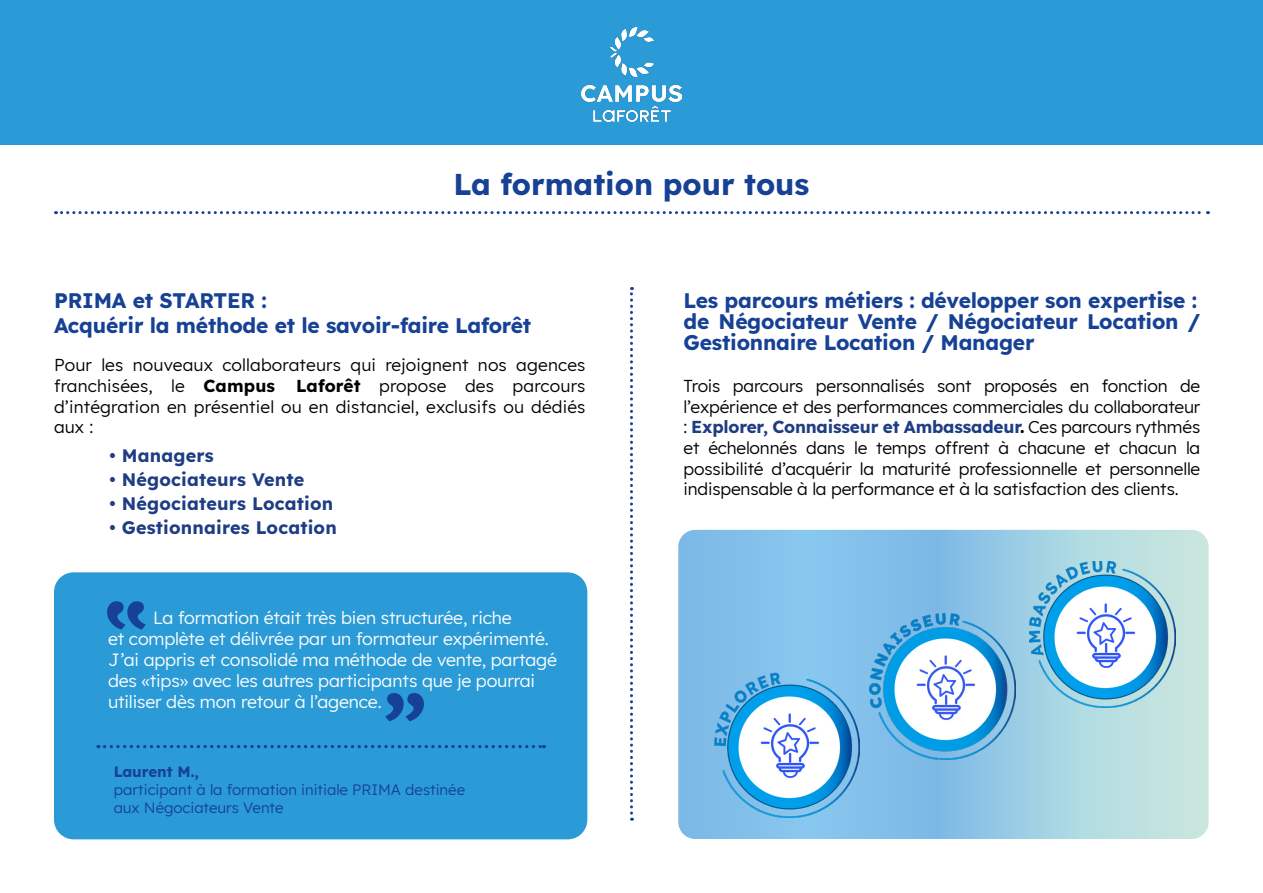
<style>
.page{position:relative;width:1263px;height:893px;background:#fff}
.page>*{position:absolute;margin:0;border:0;box-sizing:border-box;transform-origin:0 0}
.t1{font:700 88.2px "Lexend";color:#164194}
.t2{font:700 30px "Lexend";color:#164194}
.t3{font:700 21px/21px "Lexend";letter-spacing:-.01em;color:#164194}
.t4{font:700 18px "Lexend";letter-spacing:.01em;color:#1e3d83}
.t5{font:300 17.7px/21.1px "Lexend";letter-spacing:-.01em;color:#fff}
.t6{font:300 17.25px/20.7px "Lexend";letter-spacing:-.01em;color:#000;text-align:justify}
.t7{font:300 15px/18px "Lexend";color:#164194}
.t8{font:700 15px "Lexend";letter-spacing:-.005em;color:#164194}
.s1{font-weight:700}
.s2{font-weight:700;color:#1e3d83}
</style>
<div class="page">
<div style="left:0;top:0;width:1263px;height:144px;background:#2b9bd7"></div>
<svg style="left:56px;top:211px;width:1152px;height:3px"></svg>
<img style="left:582px;top:27px;width:99px;height:94px">
<svg style="left:630px;top:287px;width:3px;height:534px"></svg>
<svg style="left:678px;top:530px;width:531px;height:309px"></svg>
<img style="left:869px;top:613px;width:146px;height:146px">
<img style="left:1030px;top:562px;width:146px;height:145px">
<img style="left:713px;top:671px;width:146px;height:146px">
<div style="left:54px;top:572px;width:533px;height:267px;background:#2b9bd7;border-radius:20px"></div>
<svg style="left:98px;top:745px;width:446px;height:3px"></svg>
<h2 class="t2" style="left:454px;top:161px;width:357px">La formation pour tous</h2>
<p class="t3" style="left:54px;top:286px;width:479px;line-height:25.2px">PRIMA et STARTER :<br>Acquérir la méthode et le savoir-faire Laforêt</p>
<p class="t3" style="left:684px;top:288px;width:518px">Les parcours métiers : développer son expertise : de Négociateur Vente / Négociateur Location /<br>Gestionnaire Location / Manager</p>
<p class="t6" style="left:54px;top:354px;width:533px">Pour les nouveaux collaborateurs qui rejoignent nos agences franchisées, le <span class="s1">Campus Laforêt</span> propose des parcours d’intégration en présentiel ou en distanciel, exclusifs ou dédiés aux :</p>
<p class="t4" style="left:109px;top:441px;width:106px">• Managers</p>
<p class="t4" style="left:109px;top:465px;width:196px">• Négociateurs Vente</p>
<p class="t4" style="left:109px;top:489px;width:225px">• Négociateurs Location</p>
<p class="t4" style="left:109px;top:513px;width:229px">• Gestionnaires Location</p>
<p class="t6" style="left:683px;top:374px;width:518px">Trois parcours personnalisés sont proposés en fonction de l’expérience et des performances commerciales du collaborateur : <span class="s2">Explorer, Connaisseur et Ambassadeur</span><span class="s1">.</span> Ces parcours rythmés et échelonnés dans le temps offrent à chacune et chacun la possibilité d’acquérir la maturité professionnelle et personnelle indispensable à la performance et à la satisfaction des clients.</p>
<p class="t5" style="left:108px;top:606px;width:450px;text-indent:45px">La formation était très bien structurée, riche<br>et complète et délivrée par un formateur expérimenté.<br>J’ai appris et consolidé ma méthode de vente, partagé des «tips» avec les autres participants que je pourrai utiliser dès mon retour à l’agence.</p>
<h1 class="t1" style="left:427px;top:757px;width:46px;rotate:-180deg">“</h1>
<p class="t8" style="left:114px;top:759px;width:87px">Laurent M.,</p>
<p class="t7" style="left:114px;top:779px;width:353px">participant à la formation initiale PRIMA destinée aux Négociateurs Vente</p>
</div>
